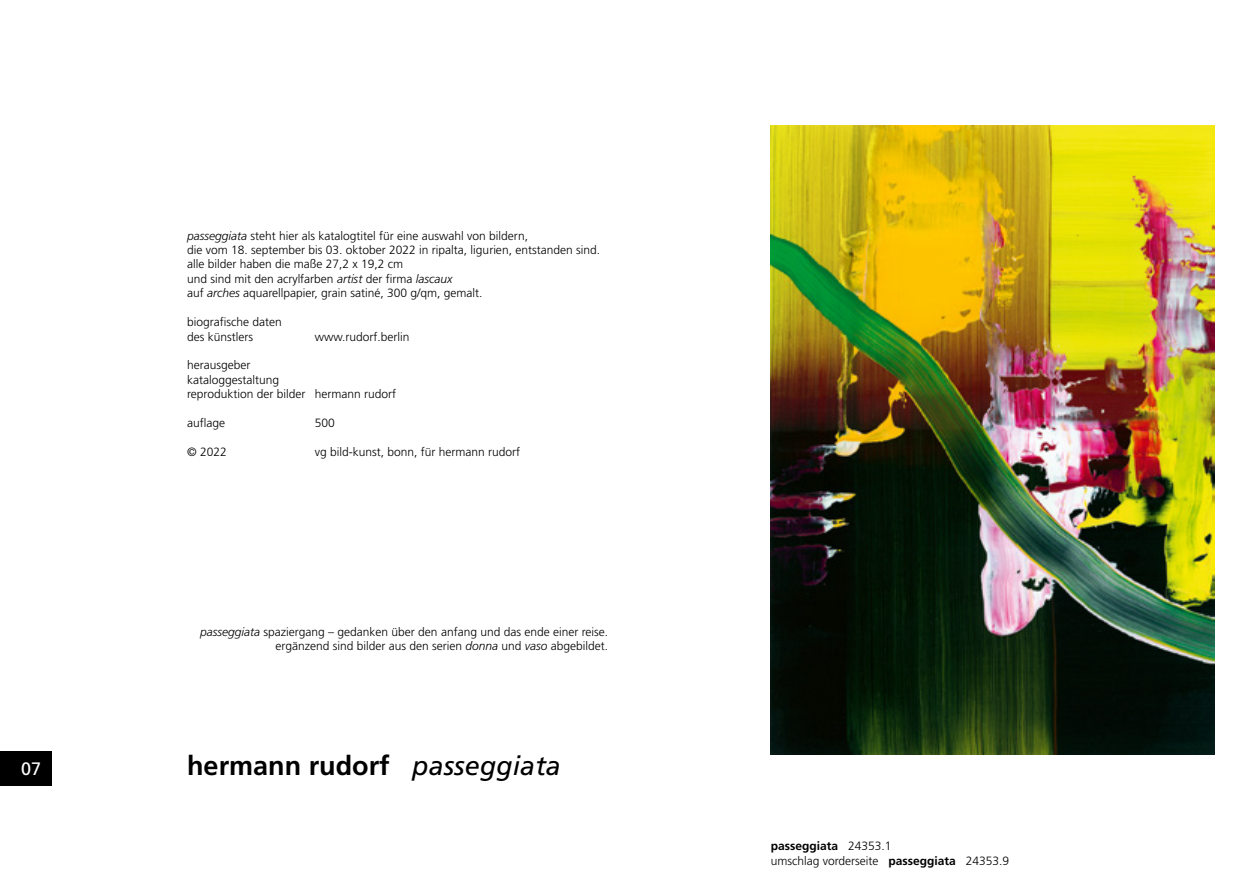
<style>
.page{position:relative;width:1259px;height:893px;background:#fff}
.page>*{position:absolute;margin:0;border:0;box-sizing:border-box;transform-origin:0 0}
.t1{font:700 27px "Frutiger LT Pro";color:#000}
.t2{font:18px "Frutiger LT Pro";color:#fff}
.t3{font:300 12px/14.4px "Frutiger LT Pro";color:#000}
.s1{font-style:italic}
.s2{font-weight:400;font-style:italic}
.s3{font-weight:700}
</style>
<div class="page">
<img style="left:770px;top:126px;width:445px;height:629px">
<div style="left:0;top:751px;width:51px;height:34px;background:#000"></div>
<p class="t3" style="left:187px;top:228px;width:414px"><span class="s1">passeggiata</span> steht hier als katalogtitel für eine auswahl von bildern,<br>die vom 18. september bis 03. oktober 2022 in ripalta, ligurien, entstanden sind. alle bilder haben die maße 27,2 x 19,2 cm<br>und sind mit den acrylfarben <span class="s1">artist</span> der firma <span class="s1">lascaux<br></span>auf <span class="s1">arches</span> aquarellpapier, grain satiné, 300 g/qm, gemalt.</p>
<p class="t3" style="left:187px;top:315px;width:96px">biografische daten des künstlers</p>
<p class="t3" style="left:315px;top:329px;width:96px">www.rudorf.berlin</p>
<p class="t3" style="left:187px;top:358px;width:210px">herausgeber<br>kataloggestaltung<br>reproduktion der bilder hermann rudorf</p>
<p class="t3" style="left:187px;top:416px;width:40px">auflage</p>
<p class="t3" style="left:315px;top:416px;width:22px">500</p>
<p class="t3" style="left:187px;top:444px;width:41px">© 2022</p>
<p class="t3" style="left:315px;top:444px;width:207px">vg bild-kunst, bonn, für hermann rudorf</p>
<p class="t3" style="left:200px;top:625px;width:409px;text-align:right"><span class="s1">passeggiata</span> spaziergang – gedanken über den anfang und das ende einer reise. ergänzend sind bilder aus den serien <span class="s1">donna</span> und <span class="s1">vaso</span> abgebildet.</p>
<h2 class="t2" style="left:21px;top:758px;width:22px">07</h2>
<h1 class="t1" style="left:187px;top:750px;width:375px">hermann rudorf <span class="s2">passeggiata</span></h1>
<p class="t3" style="left:770px;top:839px;width:240px"><span class="s3">passeggiata</span> 24353.1<br>umschlag vorderseite <span class="s3">passeggiata</span> 24353.9</p>
</div>
